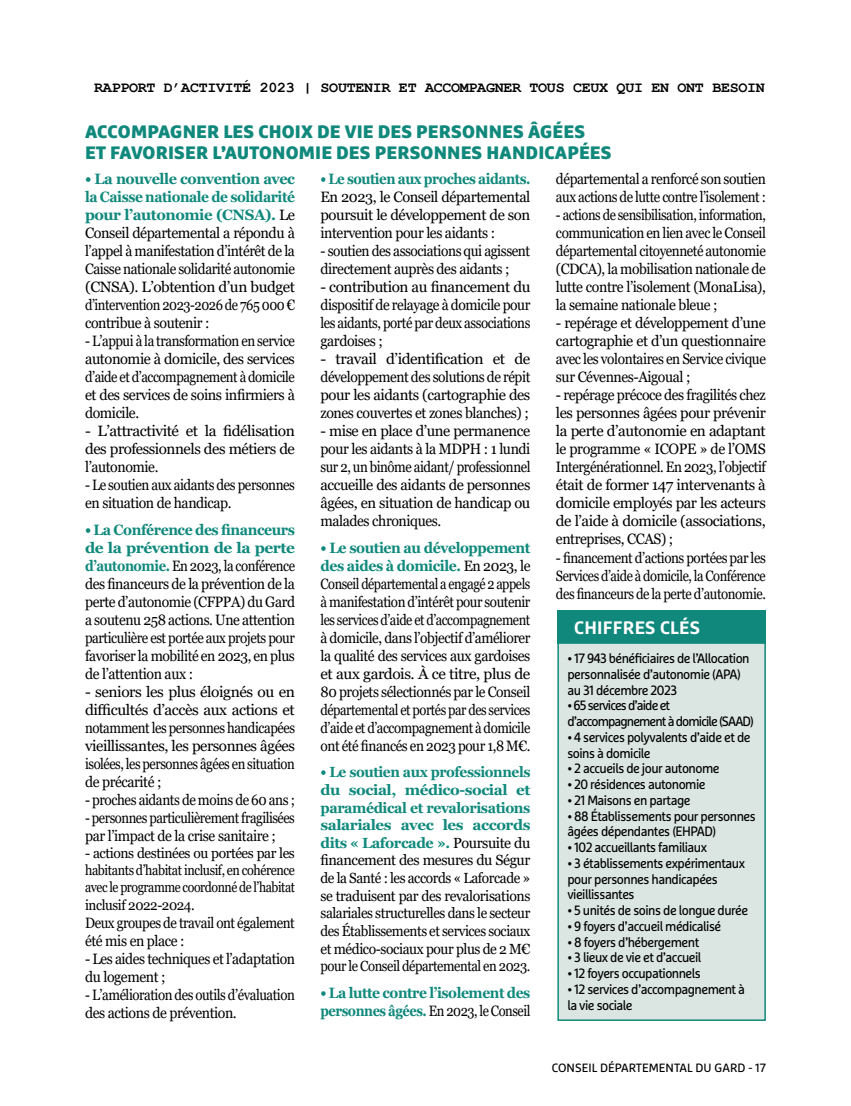
<style>
.page{position:relative;width:851px;height:1106px;background:#fff}
.page>*{position:absolute;margin:0;border:0;box-sizing:border-box;transform-origin:0 0}
.t1{font:900 18px/21px "Marselis Pro";letter-spacing:.01em;color:#10897c}
.t2{font:700 18px "Marselis Pro";letter-spacing:.01em;color:#fff}
.t3{font:15px/18px "Georgia";letter-spacing:-.03em;color:#000;text-align:justify}
.t4{font:15px/18px "Georgia";letter-spacing:-.03em;color:#000;text-align:justify;scale:.94 1}
.t5{font:15px/18px "Georgia";letter-spacing:-.03em;color:#000;text-align:justify;scale:.88 1}
.t6{font:15px/18px "Georgia";letter-spacing:-.03em;color:#000;scale:.89 1}
.t7{font:15px/18px "Georgia";letter-spacing:-.03em;color:#000;text-align:justify;scale:.86 1}
.t8{font:15px/18px "Georgia";letter-spacing:-.03em;color:#000;scale:.87 1}
.t9{font:15px/18px "Georgia";letter-spacing:-.03em;color:#000;scale:.92 1}
.t10{font:700 15px "Courier New";letter-spacing:-.02em;color:#000}
.t11{font:15px/18px "Georgia";letter-spacing:-.03em;color:#000;scale:.91 1}
.t12{font:700 15px/18px "Georgia";letter-spacing:-.03em;color:#10897c;scale:.93 1}
.t13{font:15px/18px "Georgia";letter-spacing:-.03em;color:#000;scale:.93 1}
.t14{font:15px "Georgia";letter-spacing:-.03em;color:#000;scale:.9 1}
.t15{font:700 15px "Georgia";letter-spacing:-.03em;color:#10897c;scale:.89 1}
.t16{font:14.7px/17.7px "Georgia";letter-spacing:-.035em;color:#000;text-align:justify}
.t17{font:14.25px/17.1px "Georgia";letter-spacing:-.035em;color:#000;text-align:justify}
.t18{font:13.5px/15.8px "Marselis Pro";letter-spacing:-.04em;color:#000;scale:.95 1}
.t19{font:13.5px/15.8px "Marselis Pro";letter-spacing:-.07em;color:#000;scale:.95 1}
.t20{font:12px "Marselis Pro";color:#000}
.s1{font-weight:700;color:#10897c}
.s2{font-weight:400;color:#000}
</style>
<div class="page">
<div style="left:557px;top:610px;width:208px;height:34px;background:#10897c"></div>
<div style="left:558px;top:643px;width:207px;height:377px;background:#dbe6e3"></div>
<div style="left:557px;top:642px;width:208px;height:378px;border:2px solid #10897c"></div>
<p class="t10" style="left:94px;top:78px;width:672px">RAPPORT D’ACTIVITÉ 2023 | SOUTENIR ET ACCOMPAGNER TOUS CEUX QUI EN ONT BESOIN</p>
<p class="t1" style="left:85px;top:120px;width:527px">ACCOMPAGNER LES CHOIX DE VIE DES PERSONNES ÂGÉES<br>ET FAVORISER L’AUTONOMIE DES PERSONNES HANDICAPÉES</p>
<p class="t3" style="left:85px;top:170px;width:211px"><span class="s1">• La nouvelle convention avec la Caisse nationale de solidarité pour l’autonomie (CNSA).</span> Le Conseil départemental a répondu à l’appel à manifestation d’intérêt de la Caisse nationale solidarité autonomie (CNSA). L’obtention d’un budget d’intervention 2023-2026 de 765 000 € contribue à soutenir :</p>
<p class="t5" style="left:85px;top:332px;width:240px">- L’appui à la transformation en service autonomie à domicile, des services d’aide et d’accompagnement à domicile et des services de soins infirmiers à domicile.</p>
<p class="t3" style="left:85px;top:422px;width:211px">- L’attractivité et la fidélisation des professionnels des métiers de l’autonomie.</p>
<p class="t6" style="left:85px;top:476px;width:237px">- Le soutien aux aidants des personnes en situation de handicap.</p>
<p class="t5" style="left:85px;top:521px;width:240px"><span class="s1">• La Conférence des financeurs de la prévention de la perte d’autonomie.</span> En 2023, la conférence des financeurs de la prévention de la perte d’autonomie (CFPPA) du Gard a soutenu 258 actions. Une attention particulière est portée aux projets pour favoriser la mobilité en 2023, en plus de l’attention aux :</p>
<p class="t3" style="left:85px;top:683px;width:211px">- seniors les plus éloignés ou en difficultés d’accès aux actions et notamment les personnes handicapées vieillissantes, les personnes âgées isolées, les personnes âgées en situation de précarité ;</p>
<p class="t14" style="left:85px;top:791px;width:235px">- proches aidants de moins de 60 ans ;</p>
<p class="t8" style="left:85px;top:809px;width:243px">- personnes particulièrement fragilisées par l’impact de la crise sanitaire ;</p>
<p class="t17" style="left:85px;top:845px;width:211px">- actions destinées ou portées par les habitants d’habitat inclusif, en cohérence avec le programme coordonné de l’habitat inclusif 2022-2024.</p>
<p class="t6" style="left:85px;top:913px;width:237px">Deux groupes de travail ont également été mis en place :</p>
<p class="t13" style="left:85px;top:949px;width:227px">- Les aides techniques et l’adaptation du logement ;</p>
<p class="t5" style="left:85px;top:985px;width:240px">- L’amélioration des outils d’évaluation des actions de prévention.</p>
<p class="t15" style="left:320px;top:169px;width:237px">• Le soutien aux proches aidants.</p>
<p class="t3" style="left:320px;top:188px;width:211px">En 2023, le Conseil départemental poursuit le développement de son intervention pour les aidants :</p>
<p class="t11" style="left:320px;top:242px;width:232px">- soutien des associations qui agissent directement auprès des aidants ;</p>
<p class="t3" style="left:320px;top:278px;width:211px">- contribution au financement du dispositif de relayage à domicile pour les aidants, porté par deux associations gardoises ;</p>
<p class="t3" style="left:320px;top:350px;width:211px">- travail d’identification et de développement des solutions de répit pour les aidants (cartographie des zones couvertes et zones blanches) ;</p>
<p class="t3" style="left:320px;top:422px;width:211px">- mise en place d’une permanence pour les aidants à la MDPH : 1 lundi sur 2, un binôme aidant/ professionnel accueille des aidants de personnes âgées, en situation de handicap ou malades chroniques.</p>
<p class="t4" style="left:320px;top:539px;width:225px"><span class="s1">• Le soutien au développement des aides à domicile.</span> En 2023, le Conseil départemental a engagé 2 appels à manifestation d’intérêt pour soutenir les services d’aide et d’accompagnement à domicile, dans l’objectif d’améliorer la qualité des services aux gardoises et aux gardois. À ce titre, plus de 80 projets sélectionnés par le Conseil départemental et portés par des services d’aide et d’accompagnement à domicile ont été financés en 2023 pour 1,8 M€.</p>
<p class="t16" style="left:320px;top:763px;width:211px"><span class="s1">• Le soutien aux professionnels du social, médico-social et paramédical et revalorisations salariales avec les accords dits « Laforcade ».</span> Poursuite du financement des mesures du Ségur de la Santé : les accords « Laforcade » se traduisent par des revalorisations salariales structurelles dans le secteur des Établissements et services sociaux et médico-sociaux pour plus de 2 M€ pour le Conseil départemental en 2023.</p>
<p class="t12" style="left:320px;top:983px;width:227px">• La lutte contre l’isolement des personnes âgées. <span class="s2">En 2023, le Conseil</span></p>
<p class="t9" style="left:556px;top:170px;width:230px">départemental a renforcé son soutien aux actions de lutte contre l’isolement :</p>
<p class="t7" style="left:556px;top:206px;width:246px">- actions de sensibilisation, information, communication en lien avec le Conseil départemental citoyenneté autonomie (CDCA), la mobilisation nationale de lutte contre l’isolement (MonaLisa), la semaine nationale bleue ;</p>
<p class="t3" style="left:556px;top:314px;width:211px">- repérage et développement d’une cartographie et d’un questionnaire avec les volontaires en Service civique sur Cévennes-Aigoual ;</p>
<p class="t4" style="left:556px;top:386px;width:225px">- repérage précoce des fragilités chez les personnes âgées pour prévenir la perte d’autonomie en adaptant le programme « ICOPE » de l’OMS Intergénérationnel. En 2023, l’objectif était de former 147 intervenants à domicile employés par les acteurs de l’aide à domicile (associations, entreprises, CCAS) ;</p>
<p class="t6" style="left:556px;top:548px;width:237px;text-align:justify">- financement d’actions portées par les Services d’aide à domicile, la Conférence des financeurs de la perte d’autonomie.</p>
<p class="t2" style="left:574px;top:616px;width:127px">CHIFFRES CLÉS</p>
<p class="t18" style="left:567px;top:650px;width:193px">• 17 943 bénéficiaires de l’Allocation personnalisée d’autonomie (APA) au 31 décembre 2023</p>
<p class="t19" style="left:567px;top:697px;width:198px">• 65 services d’aide et d’accompagnement à domicile (SAAD)</p>
<p class="t18" style="left:567px;top:729px;width:194px">• 4 services polyvalents d’aide et de soins à domicile</p>
<p class="t18" style="left:567px;top:760px;width:162px">• 2 accueils de jour autonome</p>
<p class="t18" style="left:567px;top:776px;width:147px">• 20 résidences autonomie</p>
<p class="t18" style="left:567px;top:792px;width:131px">• 21 Maisons en partage</p>
<p class="t18" style="left:567px;top:807px;width:200px">• 88 Établissements pour personnes âgées dépendantes (EHPAD)</p>
<p class="t18" style="left:567px;top:839px;width:148px">• 102 accueillants familiaux</p>
<p class="t18" style="left:567px;top:855px;width:188px">• 3 établissements expérimentaux pour personnes handicapées vieillissantes</p>
<p class="t18" style="left:567px;top:902px;width:192px">• 5 unités de soins de longue durée</p>
<p class="t18" style="left:567px;top:918px;width:163px">• 9 foyers d’accueil médicalisé</p>
<p class="t18" style="left:567px;top:933px;width:140px">• 8 foyers d’hébergement</p>
<p class="t18" style="left:567px;top:949px;width:142px">• 3 lieux de vie et d’accueil</p>
<p class="t18" style="left:567px;top:965px;width:142px">• 12 foyers occupationnels</p>
<p class="t18" style="left:567px;top:981px;width:188px">• 12 services d’accompagnement à la vie sociale</p>
<p class="t20" style="left:551px;top:1060px;width:216px">CONSEIL DÉPARTEMENTAL DU GARD - 17</p>
</div>
